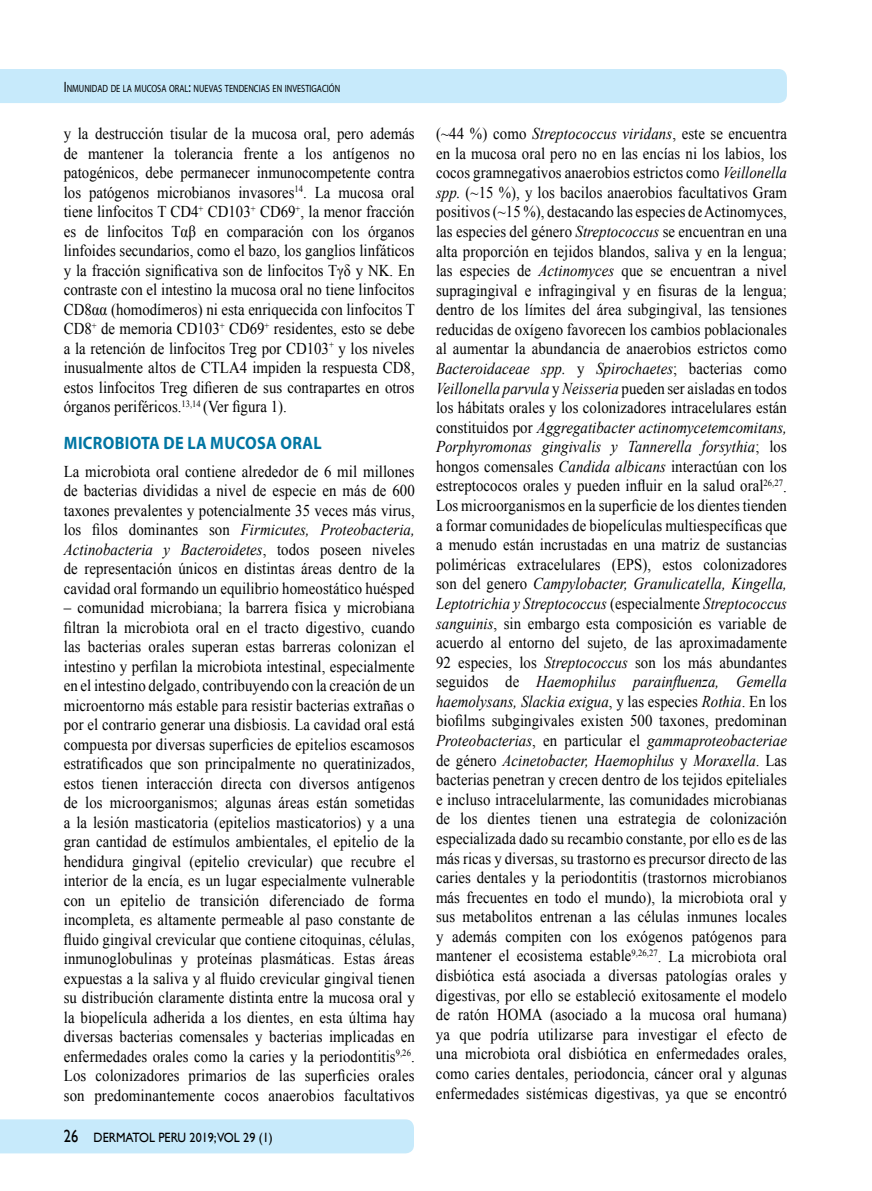
<style>
.page{position:relative;width:872px;height:1191px;background:#fff}
.page>*{position:absolute;margin:0;border:0;box-sizing:border-box;transform-origin:0 0}
.t1{font:700 18px "Myriad Pro";letter-spacing:.02em;color:#0076a3;scale:.9 1}
.t2{font:16.5px/19.5px "Times New Roman";letter-spacing:.005em;color:#000;text-align:justify;scale:.9 1}
.t3{font:13.5px "Gill Sans";color:#000;scale:.9 1}
.t4{font:10.5px "Myriad Pro";color:#000;scale:.8 1}
.s1{font-size:15px}
.s2{font-style:italic}
.s3{font-size:18px}
</style>
<div class="page">
<div style="left:0;top:69px;width:787px;height:34px;background:#c7eafb"></div>
<div style="left:0;top:1119px;width:414px;height:34px;background:#c7eafb"></div>
<p class="t4" style="left:64px;top:82px;width:347px"><span class="s1">I</span> NMUNIDAD DE LA MUCOSA ORAL<span class="s1">:</span> NUEVAS TENDENCIAS EN INVESTIGACIÓN</p>
<p class="t2" style="left:64px;top:123px;width:392px">y la destrucción tisular de la mucosa oral, pero además de mantener la tolerancia frente a los antígenos no patogénicos, debe permanecer inmunocompetente contra los patógenos microbianos invasores<sup>14</sup>. La mucosa oral tiene linfocitos T CD4<sup>+</sup> CD103<sup>+</sup> CD69<sup>+</sup>, la menor fracción es de linfocitos Tαβ en comparación con los órganos linfoides secundarios, como el bazo, los ganglios linfáticos y la fracción significativa son de linfocitos Tγδ y NK. En contraste con el intestino la mucosa oral no tiene linfocitos CD8αα (homodímeros) ni esta enriquecida con linfocitos T CD8<sup>+</sup> de memoria CD103<sup>+</sup> CD69<sup>+</sup> residentes, esto se debe a la retención de linfocitos Treg por CD103<sup>+</sup> y los niveles inusualmente altos de CTLA4 impiden la respuesta CD8, estos linfocitos Treg difieren de sus contrapartes en otros órganos periféricos.<sup>13,14</sup> (Ver figura 1).</p>
<p class="t1" style="left:64px;top:431px;width:288px">MICROBIOTA DE LA MUCOSA ORAL</p>
<p class="t2" style="left:64px;top:461px;width:391px">La microbiota oral contiene alrededor de 6 mil millones de bacterias divididas a nivel de especie en más de 600 taxones prevalentes y potencialmente 35 veces más virus, los filos dominantes son <span class="s2">Firmicutes, Proteobacteria, Actinobacteria y Bacteroidetes</span>, todos poseen niveles de representación únicos en distintas áreas dentro de la cavidad oral formando un equilibrio homeostático huésped</p>
<p class="t2" style="left:64px;top:597px;width:391px">– comunidad microbiana; la barrera física y microbiana filtran la microbiota oral en el tracto digestivo, cuando las bacterias orales superan estas barreras colonizan el intestino y perfilan la microbiota intestinal, especialmente en el intestino delgado, contribuyendo con la creación de un microentorno más estable para resistir bacterias extrañas o por el contrario generar una disbiosis. La cavidad oral está compuesta por diversas superficies de epitelios escamosos estratificados que son principalmente no queratinizados, estos tienen interacción directa con diversos antígenos de los microorganismos; algunas áreas están sometidas a la lesión masticatoria (epitelios masticatorios) y a una gran cantidad de estímulos ambientales, el epitelio de la hendidura gingival (epitelio crevicular) que recubre el interior de la encía, es un lugar especialmente vulnerable con un epitelio de transición diferenciado de forma incompleta, es altamente permeable al paso constante de fluido gingival crevicular que contiene citoquinas, células, inmunoglobulinas y proteínas plasmáticas. Estas áreas expuestas a la saliva y al fluido crevicular gingival tienen su distribución claramente distinta entre la mucosa oral y la biopelícula adherida a los dientes, en esta última hay diversas bacterias comensales y bacterias implicadas en enfermedades orales como la caries y la periodontitis<sup>9,26</sup>.<br>Los colonizadores primarios de las superficies orales son predominantemente cocos anaerobios facultativos</p>
<p class="t3" style="left:64px;top:1129px;width:234px"><span class="s3">26</span> DERMATOL PERU 2019;VOL 29 (1)</p>
<p class="t2" style="left:436px;top:123px;width:391px">(~44 %) como <span class="s2">Streptococcus viridans</span>, este se encuentra en la mucosa oral pero no en las encías ni los labios, los cocos gramnegativos anaerobios estrictos como <span class="s2">Veillonella spp.</span> (~15 %), y los bacilos anaerobios facultativos Gram positivos (~15 %), destacando las especies de Actinomyces, las especies del género <span class="s2">Streptococcus</span> se encuentran en una alta proporción en tejidos blandos, saliva y en la lengua; las especies de <span class="s2">Actinomyces</span> que se encuentran a nivel supragingival e infragingival y en fisuras de la lengua; dentro de los límites del área subgingival, las tensiones reducidas de oxígeno favorecen los cambios poblacionales al aumentar la abundancia de anaerobios estrictos como <span class="s2">Bacteroidaceae spp.</span> y <span class="s2">Spirochaetes</span>; bacterias como <span class="s2">Veillonella parvula</span> y <span class="s2">Neisseria</span> pueden ser aisladas en todos los hábitats orales y los colonizadores intracelulares están constituidos por <span class="s2">Aggregatibacter actinomycetemcomitans, Porphyromonas gingivalis y Tannerella forsythia</span>; los hongos comensales <span class="s2">Candida albicans</span> interactúan con los estreptococos orales y pueden influir en la salud oral<sup>26,27</sup>.<br>Los microorganismos en la superficie de los dientes tienden a formar comunidades de biopelículas multiespecíficas que a menudo están incrustadas en una matriz de sustancias poliméricas extracelulares (EPS), estos colonizadores son del genero <span class="s2">Campylobacter, Granulicatella, Kingella, Leptotrichia y Streptococcus</span> (especialmente <span class="s2">Streptococcus sanguinis</span>, sin embargo esta composición es variable de acuerdo al entorno del sujeto, de las aproximadamente 92 especies, los <span class="s2">Streptococcus</span> son los más abundantes seguidos de <span class="s2">Haemophilus parainfluenza, Gemella haemolysans, Slackia exigua</span>, y las especies <span class="s2">Rothia</span>. En los biofilms subgingivales existen 500 taxones, predominan <span class="s2">Proteobacterias</span>, en particular el <span class="s2">gammaproteobacteriae </span>de género <span class="s2">Acinetobacter, Haemophilus</span> y <span class="s2">Moraxella</span>. Las bacterias penetran y crecen dentro de los tejidos epiteliales e incluso intracelularmente, las comunidades microbianas de los dientes tienen una estrategia de colonización especializada dado su recambio constante, por ello es de las más ricas y diversas, su trastorno es precursor directo de las caries dentales y la periodontitis (trastornos microbianos más frecuentes en todo el mundo), la microbiota oral y sus metabolitos entrenan a las células inmunes locales y además compiten con los exógenos patógenos para mantener el ecosistema estable<sup>9,26,27</sup>. La microbiota oral disbiótica está asociada a diversas patologías orales y digestivas, por ello se estableció exitosamente el modelo de ratón HOMA (asociado a la mucosa oral humana) ya que podría utilizarse para investigar el efecto de una microbiota oral disbiótica en enfermedades orales, como caries dentales, periodoncia, cáncer oral y algunas enfermedades sistémicas digestivas, ya que se encontró</p>
</div>
